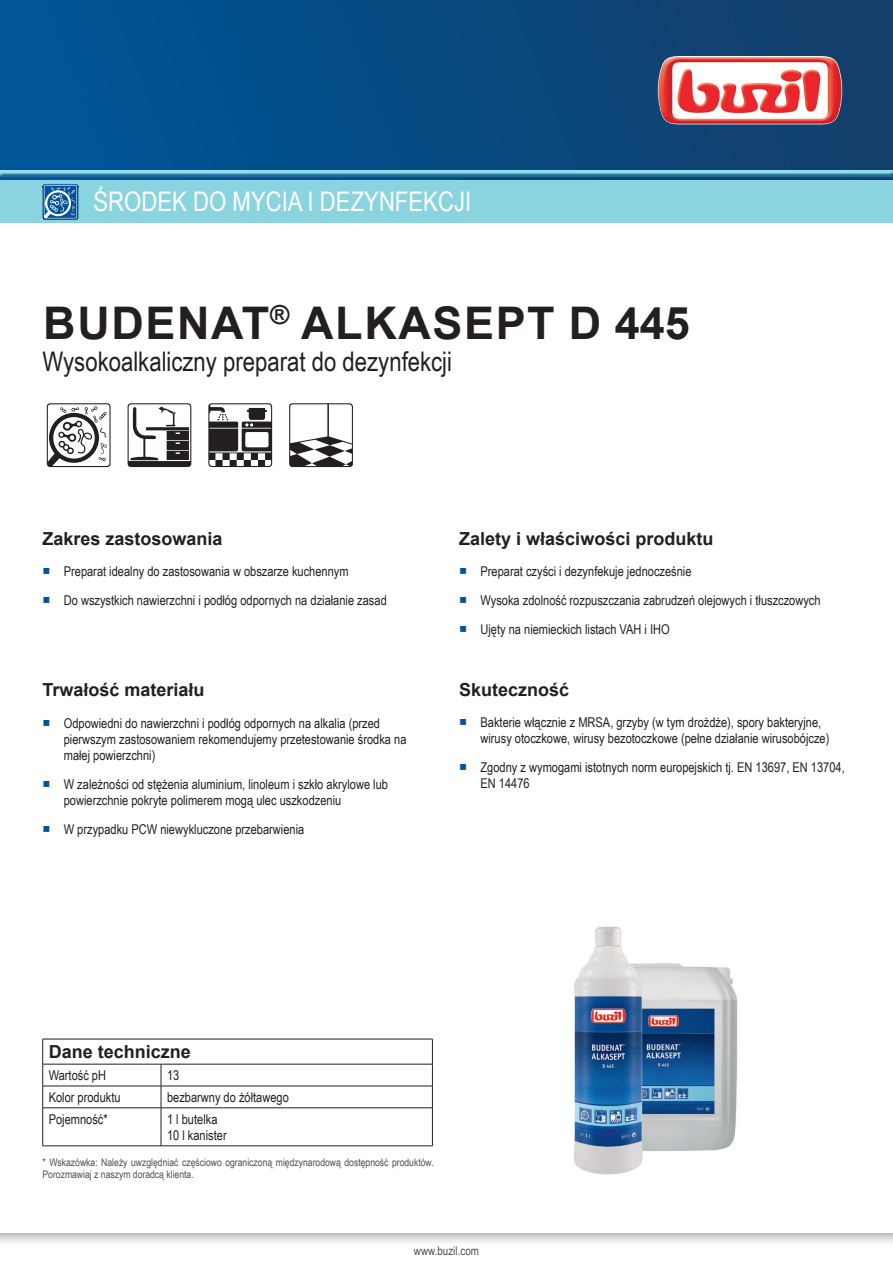
<style>
.page{position:relative;width:893px;height:1263px;background:#fff}
.page>*{position:absolute;margin:0;border:0;box-sizing:border-box;transform-origin:0 0}
.t1{font:700 45px "Arial";letter-spacing:.035em;color:#231f20}
.t2{font:27px "Arial Narrow";color:#231f20}
.t3{font:27px "Arial Narrow";color:#fff}
.t4{font:700 18px "Arial";color:#231f20}
.t5{font:13.5px/16.2px "Arial Narrow";color:#231f20}
.t6{font:12px "Arial Narrow";color:#4e5151}
.t7{font:10.5px/11.7px "Arial Narrow";color:#4d5152}
.s1{font-family:"Arial Unicode MS";color:#01519b}
</style>
<div class="page">
<svg style="left:0;top:1233px;width:893px;height:10px"></svg>
<hr style="left:43px;top:1039px;width:118px;height:1px;background:#231f20">
<hr style="left:161px;top:1039px;width:272px;height:1px;background:#231f20">
<hr style="left:43px;top:1064px;width:118px;height:1px;background:#231f20">
<hr style="left:161px;top:1064px;width:272px;height:1px;background:#231f20">
<hr style="left:43px;top:1086px;width:118px;height:1px;background:#231f20">
<svg style="left:42px;top:1039px;width:1px;height:68px"></svg>
<hr style="left:161px;top:1086px;width:272px;height:1px;background:#231f20">
<svg style="left:161px;top:1064px;width:1px;height:43px"></svg>
<svg style="left:432px;top:1039px;width:1px;height:68px"></svg>
<hr style="left:43px;top:1107px;width:118px;height:1px;background:#231f20">
<hr style="left:42px;top:1108px;width:1px;height:38px;background:#231f20">
<hr style="left:161px;top:1107px;width:272px;height:1px;background:#231f20">
<hr style="left:161px;top:1108px;width:1px;height:38px;background:#231f20">
<hr style="left:432px;top:1108px;width:1px;height:38px;background:#231f20">
<hr style="left:43px;top:1145px;width:118px;height:1px;background:#231f20">
<hr style="left:161px;top:1145px;width:272px;height:1px;background:#231f20">
<img style="left:573px;top:926px;width:165px;height:249px">
<svg style="left:47px;top:403px;width:64px;height:64px"></svg>
<svg style="left:128px;top:403px;width:63px;height:64px"></svg>
<svg style="left:208px;top:403px;width:64px;height:64px"></svg>
<svg style="left:289px;top:403px;width:64px;height:64px"></svg>
<div style="left:0;top:0;width:893px;height:180px;background:linear-gradient(to right,#00569a,#143e69)"></div>
<img style="left:658px;top:56px;width:184px;height:68px">
<div style="left:0;top:169px;width:893px;height:8px;background:#015599;opacity:.75"></div>
<div style="left:0;top:180px;width:893px;height:43px;background:#8ad4e0"></div>
<img style="left:43px;top:184px;width:35px;height:36px">
<svg style="left:44px;top:185px;width:35px;height:33px"></svg>
<h2 class="t3" style="left:94px;top:182px;width:379px">ŚRODEK DO MYCIA I DEZYNFEKCJI</h2>
<h1 class="t1" style="left:43px;top:291px;width:648px">BUDENAT<sup>®</sup> ALKASEPT D 445</h1>
<h2 class="t2" style="left:43px;top:342px;width:411px">Wysokoalkaliczny preparat do dezynfekcji</h2>
<h3 class="t4" style="left:43px;top:526px;width:182px">Zakres zastosowania</h3>
<p class="t5" style="left:43px;top:562px;width:308px"><span class="s1">■</span> Preparat idealny do zastosowania w obszarze kuchennym</p>
<p class="t5" style="left:43px;top:591px;width:346px"><span class="s1">■</span> Do wszystkich nawierzchni i podłóg odpornych na działanie zasad</p>
<h3 class="t4" style="left:43px;top:677px;width:164px">Trwałość materiału</h3>
<p class="t5" style="left:64px;top:714px;width:344px;text-indent:-21px"><span class="s1">■</span> Odpowiedni do nawierzchni i podłóg odpornych na alkalia (przed pierwszym zastosowaniem rekomendujemy przetestowanie środka na małej powierzchni)</p>
<p class="t5" style="left:64px;top:775px;width:326px;text-indent:-21px"><span class="s1">■</span> W zależności od stężenia aluminium, linoleum i szkło akrylowe lub powierzchnie pokryte polimerem mogą ulec uszkodzeniu</p>
<p class="t5" style="left:43px;top:821px;width:263px"><span class="s1">■</span> W przypadku PCW niewykluczone przebarwienia</p>
<h3 class="t4" style="left:459px;top:526px;width:256px">Zalety i właściwości produktu</h3>
<p class="t5" style="left:459px;top:562px;width:234px"><span class="s1">■</span> Preparat czyści i dezynfekuje jednocześnie</p>
<p class="t5" style="left:459px;top:591px;width:363px"><span class="s1">■</span> Wysoka zdolność rozpuszczania zabrudzeń olejowych i tłuszczowych</p>
<p class="t5" style="left:459px;top:620px;width:212px"><span class="s1">■</span> Ujęty na niemieckich listach VAH i IHO</p>
<h3 class="t4" style="left:459px;top:677px;width:112px">Skuteczność</h3>
<p class="t5" style="left:480px;top:713px;width:350px;text-indent:-21px"><span class="s1">■</span> Bakterie włącznie z MRSA, grzyby (w tym drożdże), spory bakteryjne, wirusy otoczkowe, wirusy bezotoczkowe (pełne działanie wirusobójcze)</p>
<p class="t5" style="left:480px;top:758px;width:366px;text-indent:-21px"><span class="s1">■</span> Zgodny z wymogami istotnych norm europejskich tj. EN 13697, EN 13704,<br>EN 14476</p>
<h3 class="t4" style="left:49px;top:1039px;width:144px">Dane techniczne</h3>
<p class="t5" style="left:49px;top:1066px;width:59px">Wartość pH</p>
<p class="t5" style="left:167px;top:1066px;width:14px">13</p>
<p class="t5" style="left:49px;top:1088px;width:73px">Kolor produktu</p>
<p class="t5" style="left:167px;top:1088px;width:123px">bezbarwny do żółtawego</p>
<p class="t5" style="left:49px;top:1110px;width:61px">Pojemność*</p>
<p class="t5" style="left:167px;top:1110px;width:61px">1 l butelka<br>10 l kanister</p>
<p class="t7" style="left:43px;top:1156px;width:393px">* Wskazówka: Należy uwzględniać częściowo ograniczoną międzynarodową dostępność produktów.<br>Porozmawiaj z naszym doradcą klienta.</p>
<p class="t6" style="left:414px;top:1242px;width:67px">www.buzil.com</p>
</div>
